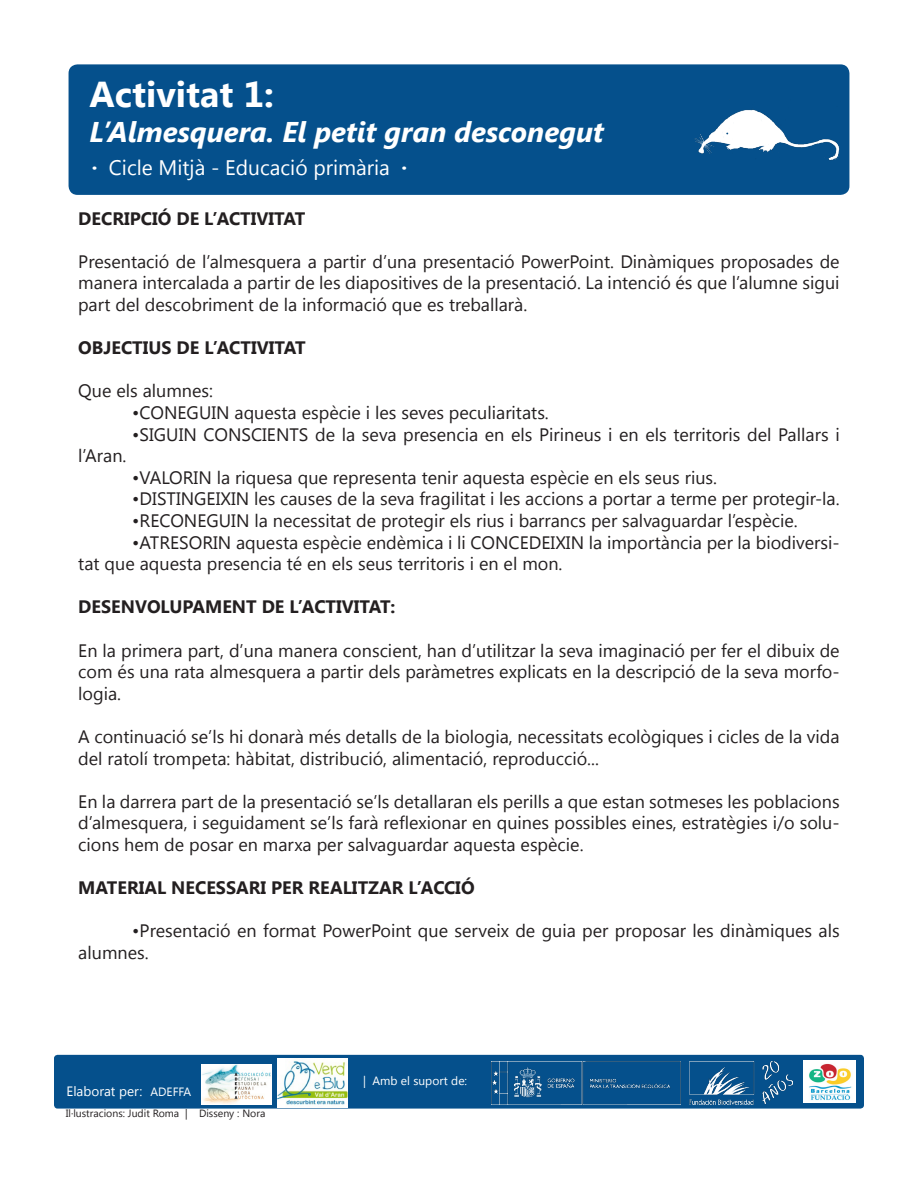
<style>
.page{position:relative;width:918px;height:1188px;background:#fff}
.page>*{position:absolute;margin:0;border:0;box-sizing:border-box;transform-origin:0 0}
.t1{font:700 36px "Segoe UI";color:#fff}
.t2{font:italic 700 28.5px "Segoe UI";color:#fff}
.t3{font:21px "Segoe UI";color:#fff}
.t4{font:18px/21.6px "Segoe UI";color:#231f20;text-align:justify}
.t5{font:700 18px "Segoe UI";color:#231f20}
.t6{font:13.5px "Segoe UI";color:#fff}
.t7{font:12px "Segoe UI";color:#fff}
.t8{font:10.5px "Segoe UI";color:#231f20}
.s1{font-weight:700}
</style>
<div class="page">
<div style="left:69px;top:64px;width:780px;height:131px;background:#05508c;border-radius:9px"></div>
<img style="left:694px;top:109px;width:146px;height:52px">
<div style="left:54px;top:1055px;width:810px;height:54px;background:#05508c;border-radius:4px"></div>
<img style="left:201px;top:1064px;width:71px;height:40px">
<img style="left:491px;top:1061px;width:302px;height:43px">
<img style="left:804px;top:1060px;width:52px;height:43px">
<img style="left:278px;top:1058px;width:69px;height:49px">
<p class="t1" style="left:90px;top:69px;width:186px">Activitat 1:</p>
<p class="t2" style="left:90px;top:111px;width:516px">L’Almesquera. El petit gran desconegut</p>
<p class="t3" style="left:92px;top:153px;width:317px"><span class="s1">·</span> Cicle Mitjà - Educació primària <span class="s1">·</span></p>
<p class="t5" style="left:78px;top:205px;width:229px">DECRIPCIÓ DE L’ACTIVITAT</p>
<p class="t4" style="left:78px;top:250px;width:763px">Presentació de l’almesquera a partir d’una presentació PowerPoint. Dinàmiques proposades de manera intercalada a partir de les diapositives de la presentació. La intenció és que l’alumne sigui part del descobriment de la informació que es treballarà.</p>
<p class="t5" style="left:78px;top:335px;width:229px">OBJECTIUS DE L’ACTIVITAT</p>
<p class="t4" style="left:78px;top:379px;width:136px">Que els alumnes:</p>
<p class="t4" style="left:132px;top:401px;width:418px">•CONEGUIN aquesta espècie i les seves peculiaritats.</p>
<p class="t4" style="left:132px;top:423px;width:709px">•SIGUIN CONSCIENTS de la seva presencia en els Pirineus i en els territoris del Pallars i</p>
<p class="t4" style="left:78px;top:444px;width:50px">l’Aran.</p>
<p class="t4" style="left:132px;top:466px;width:586px">•VALORIN la riquesa que representa tenir aquesta espècie en els seus rius.</p>
<p class="t4" style="left:132px;top:487px;width:709px">•DISTINGEIXIN les causes de la seva fragilitat i les accions a portar a terme per protegir-la.</p>
<p class="t4" style="left:132px;top:509px;width:667px">•RECONEGUIN la necessitat de protegir els rius i barrancs per salvaguardar l’espècie.</p>
<p class="t4" style="left:78px;top:531px;width:763px;text-indent:54px">•ATRESORIN aquesta espècie endèmica i li CONCEDEIXIN la importància per la biodiversi&shy;tat que aquesta presencia té en els seus territoris i en el mon.</p>
<p class="t5" style="left:78px;top:594px;width:319px">DESENVOLUPAMENT DE L’ACTIVITAT:</p>
<p class="t4" style="left:78px;top:639px;width:763px">En la primera part, d’una manera conscient, han d’utilitzar la seva imaginació per fer el dibuix de com és una rata almesquera a partir dels paràmetres explicats en la descripció de la seva morfo&shy;logia.</p>
<p class="t4" style="left:78px;top:725px;width:763px">A continuació se’ls hi donarà més detalls de la biologia, necessitats ecològiques i cicles de la vida del ratolí trompeta: hàbitat, distribució, alimentació, reproducció...</p>
<p class="t4" style="left:78px;top:790px;width:763px">En la darrera part de la presentació se’ls detallaran els perills a que estan sotmeses les poblacions d’almesquera, i seguidament se’ls farà reflexionar en quines possibles eines, estratègies i/o solu&shy;cions hem de posar en marxa per salvaguardar aquesta espècie.</p>
<p class="t5" style="left:78px;top:875px;width:398px">MATERIAL NECESSARI PER REALITZAR L’ACCIÓ</p>
<p class="t4" style="left:78px;top:919px;width:763px;text-indent:54px">•Presentació en format PowerPoint que serveix de guia per proposar les dinàmiques als alumnes.</p>
<p class="t6" style="left:67px;top:1082px;width:77px">Elaborat per:</p>
<p class="t7" style="left:150px;top:1084px;width:42px">ADEFFA</p>
<p class="t8" style="left:66px;top:1106px;width:201px">Il·lustracions: Judit Roma | Disseny : Nora</p>
<p class="t7" style="left:363px;top:1073px;width:106px">| Amb el suport de:</p>
</div>
